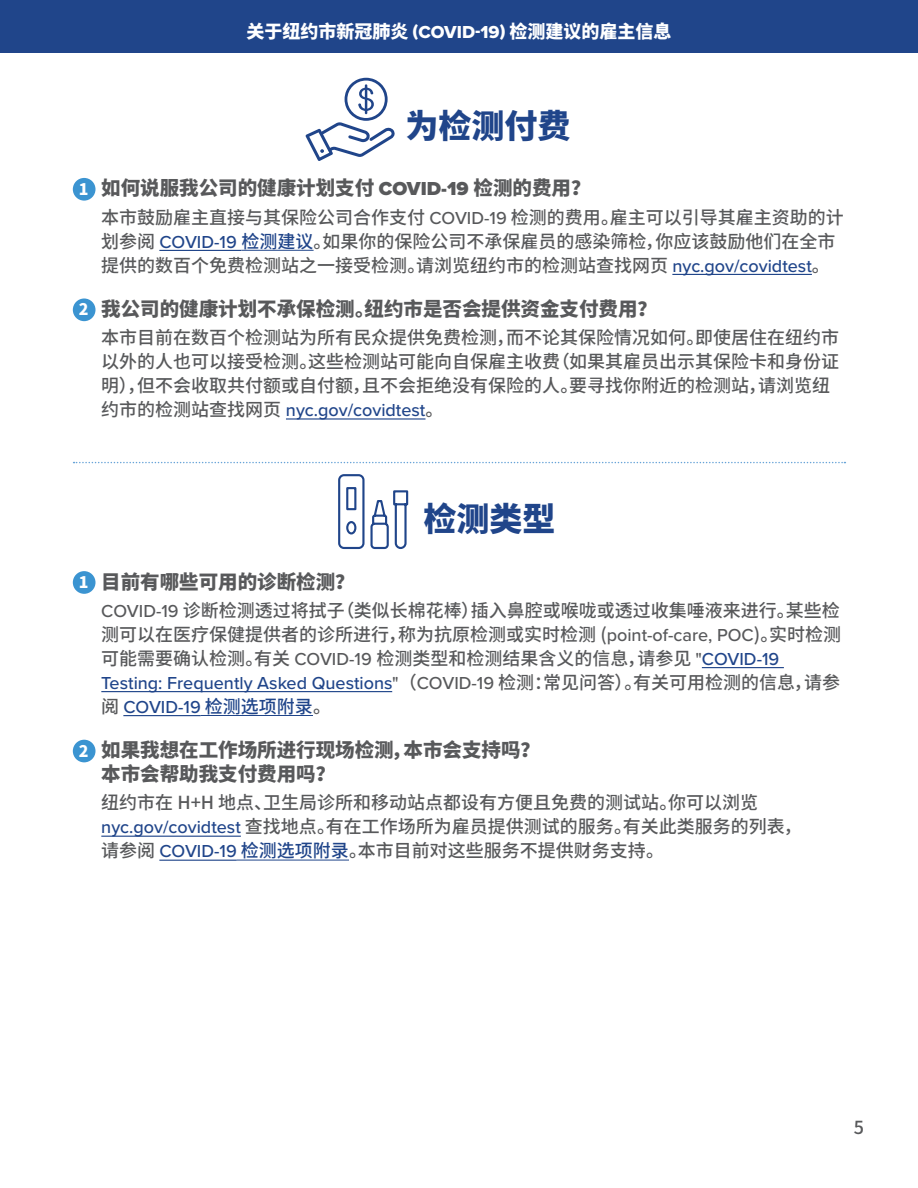
<style>
.page{position:relative;width:918px;height:1188px;background:#fff}
.page>*{position:absolute;margin:0;border:0;box-sizing:border-box;transform-origin:0 0}
.t1{font:900 33px "Noto Sans SC";color:#20458a}
.t2{font:900 19.5px/24px "Noto Sans SC";color:#58595b}
.t3{font:500 18px/24px "Noto Sans SC";color:#58595b}
.t4{font:500 18px/24px "Proxima Nova";color:#20458a}
.t5{font:900 18px "Noto Sans SC";color:#fff}
.s1{font-family:"Proxima Nova Extrabld";font-weight:400}
.s2{font-size:15.9px;color:#fff}
.s3{font-family:"Proxima Nova"}
.s4{font-family:"Proxima Nova";color:#20458a}
.s5{color:#20458a}
.s6{font-family:"Noto Sans SC";color:#58595b}
.s7{color:#58595b}
.s8{font-family:"Noto Sans SC"}
</style>
<div class="page">
<div style="left:0;top:0;width:918px;height:53px;background:#20458a"></div>
<hr style="left:159px;top:250px;width:82px;height:1px;background:#20458a">
<hr style="left:241px;top:250px;width:73px;height:1px;background:#20458a">
<hr style="left:672px;top:274px;width:140px;height:1px;background:#20458a">
<hr style="left:286px;top:418px;width:140px;height:2px;background:#20458a">
<svg style="left:74px;top:462px;width:771px;height:1px"></svg>
<hr style="left:702px;top:667px;width:82px;height:1px;background:#20458a">
<hr style="left:101px;top:691px;width:291px;height:1px;background:#20458a">
<hr style="left:123px;top:715px;width:78px;height:1px;background:#20458a">
<hr style="left:201px;top:715px;width:112px;height:1px;background:#20458a">
<hr style="left:101px;top:836px;width:140px;height:1px;background:#20458a">
<hr style="left:159px;top:860px;width:78px;height:1px;background:#20458a">
<hr style="left:237px;top:860px;width:112px;height:1px;background:#20458a">
<div style="left:73px;top:178px;width:23px;height:23px;background:#3b94d1;border-radius:50%"></div>
<div style="left:73px;top:298px;width:23px;height:23px;background:#3b94d1;border-radius:50%"></div>
<div style="left:73px;top:571px;width:23px;height:23px;background:#3b94d1;border-radius:50%"></div>
<div style="left:73px;top:740px;width:23px;height:22px;background:#3b94d1;border-radius:50%"></div>
<svg style="left:306px;top:78px;width:89px;height:83px"></svg>
<svg style="left:338px;top:474px;width:71px;height:76px"></svg>
<p class="t5" style="left:246px;top:21px;width:427px">关于纽约市新冠肺炎 <span class="s1">(COVID-19)</span> 检测建议的雇主信息</p>
<h1 class="t1" style="left:406px;top:107px;width:166px">为检测付费</h1>
<p class="t2" style="left:79px;top:177px;width:513px"><span class="s2">1</span> 如何说服我公司的健康计划支付 <span class="s3">COVID-19</span> 检测的费用？</p>
<p class="t3" style="left:101px;top:205px;width:744px">本市鼓励雇主直接与其保险公司合作支付 <span class="s3">COVID-19</span> 检测的费用。雇主可以引导其雇主资助的计划参阅 <span class="s4">COVID-19</span> <span class="s5">检测建议</span>。如果你的保险公司不承保雇员的感染筛检，你应该鼓励他们在全市提供的数百个免费检测站之一接受检测。请浏览纽约市的检测站查找网页 <span class="s4">nyc.gov/covidtest</span>。</p>
<p class="t2" style="left:79px;top:297px;width:580px"><span class="s2">2</span> 我公司的健康计划不承保检测。纽约市是否会提供资金支付费用？</p>
<p class="t3" style="left:101px;top:326px;width:739px;text-align:justify">本市目前在数百个检测站为所有民众提供免费检测，而不论其保险情况如何。即使居住在纽约市以外的人也可以接受检测。这些检测站可能向自保雇主收费（如果其雇员出示其保险卡和身份证明），但不会收取共付额或自付额，且不会拒绝没有保险的人。要寻找你附近的检测站，请浏览纽</p>
<p class="t4" style="left:101px;top:398px;width:344px"><span class="s6">约市的检测站查找网页</span> nyc.gov/covidtest<span class="s6">。</span></p>
<h1 class="t1" style="left:423px;top:500px;width:134px">检测类型</h1>
<p class="t2" style="left:79px;top:570px;width:277px"><span class="s2">1</span> 目前有哪些可用的诊断检测？</p>
<p class="t3" style="left:101px;top:599px;width:741px;text-align:justify"><span class="s3">COVID-19</span> 诊断检测透过将拭子（类似长棉花棒）插入鼻腔或喉咙或透过收集唾液来进行。某些检测可以在医疗保健提供者的诊所进行，称为抗原检测或实时检测 (<span class="s3">point-of-care, POC</span>)。实时检测可能需要确认检测。有关 <span class="s3">COVID-19</span> 检测类型和检测结果含义的信息，请参见 <span class="s3">"</span><span class="s4">COVID-19</span></p>
<p class="t4" style="left:101px;top:670px;width:740px">Testing: Frequently Asked Questions<span class="s7">"</span><span class="s6">（</span><span class="s7">COVID-19</span> <span class="s6">检测：常见问答）。有关可用检测的信息，请参阅</span> COVID-19 <span class="s8">检测选项附录</span><span class="s6">。</span></p>
<p class="t2" style="left:101px;top:738px;width:440px;text-indent:-22px"><span class="s2">2</span> 如果我想在工作场所进行现场检测，本市会支持吗？本市会帮助我支付费用吗？</p>
<p class="t3" style="left:101px;top:791px;width:702px">纽约市在 H+H 地点、卫生局诊所和移动站点都设有方便且免费的测试站。你可以浏览<span class="s4">nyc.gov/covidtest</span> 查找地点。有在工作场所为雇员提供测试的服务。有关此类服务的列表，请参阅 <span class="s4">COVID-19</span> <span class="s5">检测选项附录</span>。本市目前对这些服务不提供财务支持。</p>
<p class="t3" style="left:854px;top:1116px;width:12px">5</p>
</div>
